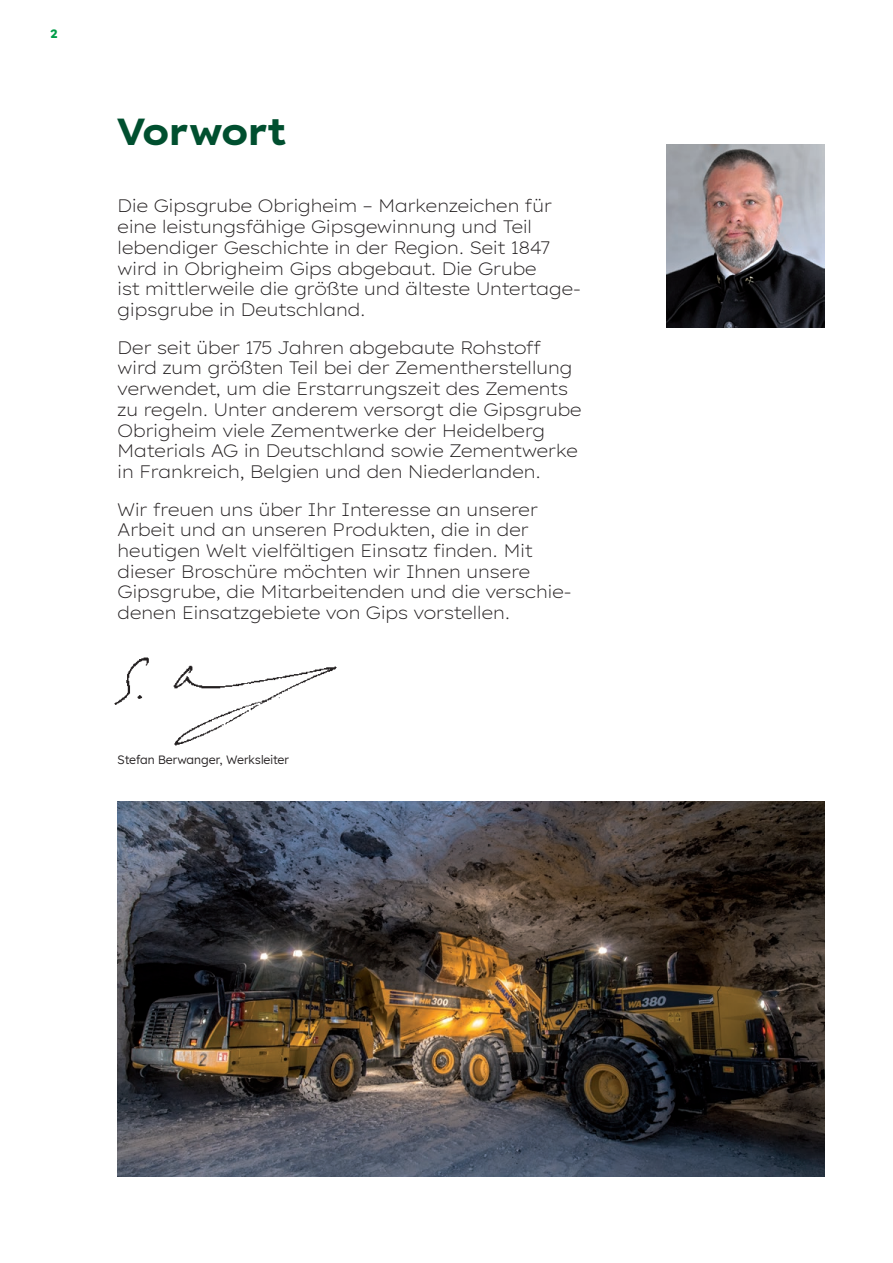
<style>
.page{position:relative;width:893px;height:1263px;background:#fff}
.page>*{position:absolute;margin:0;border:0;box-sizing:border-box;transform-origin:0 0}
.t1{font:700 37.5px "Lexend Exa HM";color:#004f2f}
.t2{font:200 18px/20.7px "Lexend Exa HM";color:#231f20}
.t3{font:12px "Lexend HM";color:#231f20}
.t4{font:700 12px "Lexend HM";color:#009d48}
</style>
<div class="page">
<img style="left:666px;top:145px;width:159px;height:182px">
<img style="left:114px;top:657px;width:223px;height:89px">
<img style="left:118px;top:801px;width:707px;height:375px">
<p class="t4" style="left:51px;top:24px;width:9px">2</p>
<h1 class="t1" style="left:118px;top:102px;width:170px">Vorwort</h1>
<p class="t2" style="left:118px;top:194px;width:465px">Die Gipsgrube Obrigheim – Markenzeichen für eine leistungsfähige Gipsgewinnung und Teil lebendiger Geschichte in der Region. Seit 1847 wird in Obrigheim Gips abgebaut. Die Grube<br>ist mittlerweile die größte und älteste Untertage&shy;gipsgrube in Deutschland.</p>
<p class="t2" style="left:118px;top:336px;width:466px">Der seit über 175 Jahren abgebaute Rohstoff wird zum größten Teil bei der Zementherstellung verwendet, um die Erstarrungszeit des Zements zu regeln. Unter anderem versorgt die Gipsgrube Obrigheim viele Zementwerke der Heidelberg Materials AG in Deutschland sowie Zementwerke in Frankreich, Belgien und den Niederlanden.</p>
<p class="t2" style="left:118px;top:498px;width:455px">Wir freuen uns über Ihr Interesse an unserer Arbeit und an unseren Produkten, die in der heutigen Welt vielfältigen Einsatz finden. Mit dieser Broschüre möchten wir Ihnen unsere Gipsgrube, die Mitarbeitenden und die verschie&shy;denen Einsatzgebiete von Gips vorstellen.</p>
<p class="t3" style="left:118px;top:750px;width:173px">Stefan Berwanger, Werksleiter</p>
</div>
